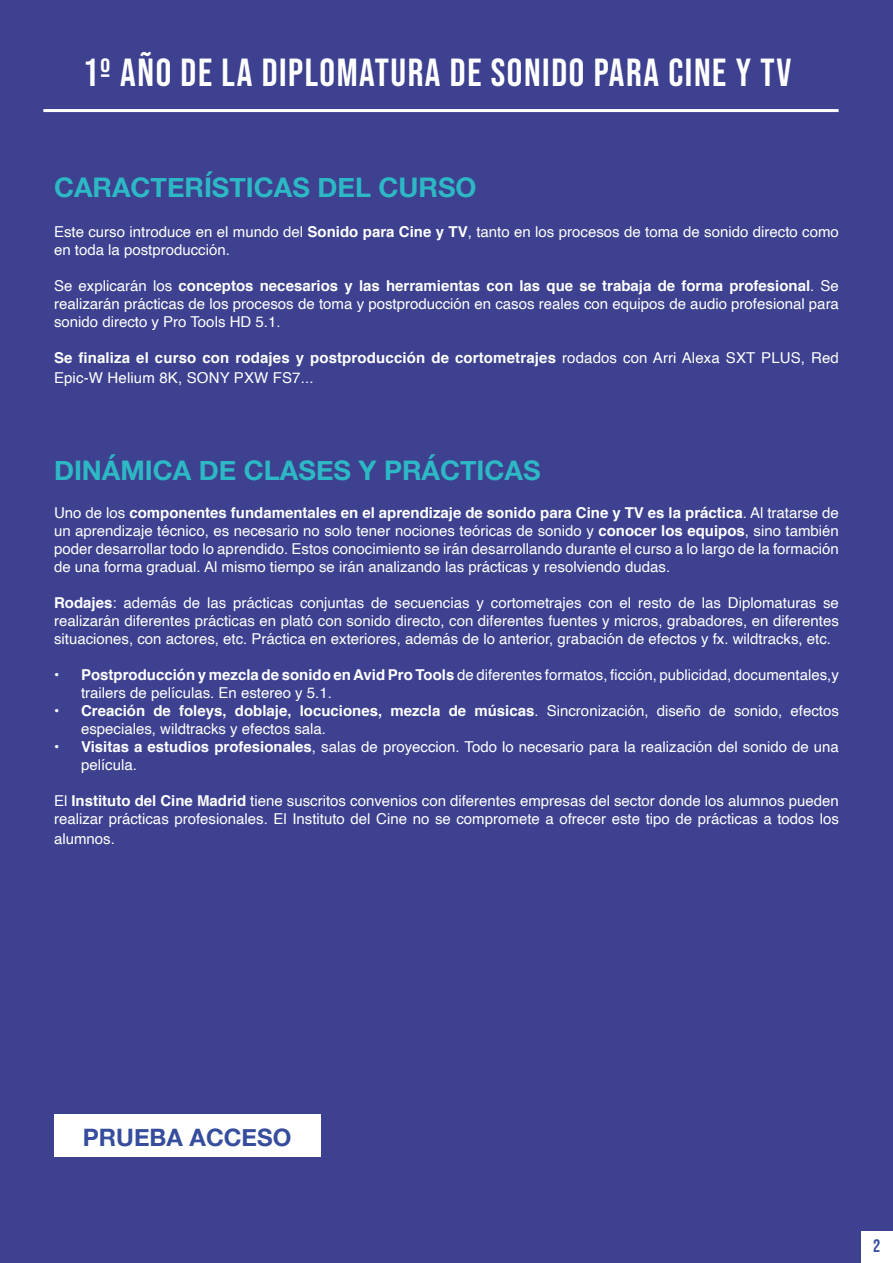
<style>
.page{position:relative;width:893px;height:1263px;background:#3d418f}
.page>*{position:absolute;margin:0;border:0;box-sizing:border-box;transform-origin:0 0}
.t1{font:39px "Bebas Neue";letter-spacing:.04em;color:#fff}
.t2{font:700 27px "Helvetica Neue";color:#2db8c5}
.t3{font:700 24px "Helvetica Neue";color:#354d9c}
.t4{font:18px "Bebas Neue";color:#354d9c}
.t5{font:15px/18px "Helvetica";color:#fff}
.s1{font-weight:700}
</style>
<div class="page">
<div style="left:861px;top:1231px;width:32px;height:31px;background:#fff"></div>
<hr style="left:43px;top:109px;width:795px;height:3px;background:#fff">
<div style="left:54px;top:1114px;width:266px;height:43px;background:#fff"></div>
<h1 class="t1" style="left:83px;top:50px;width:710px">1º AÑO DE LA DIPLOMATURA DE SONIDO PARA CINE Y TV</h1>
<h2 class="t2" style="left:54px;top:167px;width:424px">CARACTERÍSTICAS DEL CURSO</h2>
<p class="t5" style="left:54px;top:223px;width:786px">Este curso introduce en el mundo del <span class="s1">Sonido para Cine y TV</span>, tanto en los procesos de toma de sonido directo como en toda la postproducción.</p>
<p class="t5" style="left:54px;top:277px;width:786px;text-align:justify">Se explicarán los <span class="s1">conceptos necesarios y las herramientas con las que se trabaja de forma profesional</span>. Se realizarán prácticas de los procesos de toma y postproducción en casos reales con equipos de audio profesional para sonido directo y Pro Tools HD 5.1.</p>
<p class="t5" style="left:54px;top:348px;width:786px;line-height:19.8px"><span class="s1">Se finaliza el curso con rodajes y postproducción de cortometrajes</span> rodados con Arri Alexa SXT PLUS, Red<br>Epic-W Helium 8K, SONY PXW FS7...</p>
<h2 class="t2" style="left:54px;top:449px;width:488px">DINÁMICA DE CLASES Y PRÁCTICAS</h2>
<p class="t5" style="left:54px;top:504px;width:786px;text-align:justify">Uno de los <span class="s1">componentes fundamentales en el aprendizaje de sonido para Cine y TV es la práctica</span>. Al tratarse de un aprendizaje técnico, es necesario no solo tener nociones teóricas de sonido y <span class="s1">conocer los equipos</span>, sino también poder desarrollar todo lo aprendido. Estos conocimiento se irán desarrollando durante el curso a lo largo de la formación de una forma gradual. Al mismo tiempo se irán analizando las prácticas y resolviendo dudas.</p>
<p class="t5" style="left:54px;top:594px;width:786px;text-align:justify"><span class="s1">Rodajes</span>: además de las prácticas conjuntas de secuencias y cortometrajes con el resto de las Diplomaturas se realizarán diferentes prácticas en plató con sonido directo, con diferentes fuentes y micros, grabadores, en diferentes situaciones, con actores, etc. Práctica en exteriores, además de lo anterior, grabación de efectos y fx. wildtracks, etc.</p>
<p class="t5" style="left:81px;top:666px;width:759px;text-indent:-27px"><span class="s1">• Postproducción y mezcla de sonido en Avid Pro Tools</span> de diferentes formatos, ficción, publicidad, documentales,y trailers de películas. En estereo y 5.1.</p>
<p class="t5" style="left:81px;top:702px;width:759px;text-indent:-27px"><span class="s1">• Creación de foleys, doblaje, locuciones, mezcla de músicas</span>. Sincronización, diseño de sonido, efectos especiales, wildtracks y efectos sala.</p>
<p class="t5" style="left:81px;top:738px;width:759px;text-indent:-27px"><span class="s1">• Visitas a estudios profesionales</span>, salas de proyeccion. Todo lo necesario para la realización del sonido de una película.</p>
<p class="t5" style="left:54px;top:792px;width:786px">El <span class="s1">Instituto del Cine Madrid</span> tiene suscritos convenios con diferentes empresas del sector donde los alumnos pueden realizar prácticas profesionales. El Instituto del Cine no se compromete a ofrecer este tipo de prácticas a todos los</p>
<p class="t5" style="left:54px;top:830px;width:62px">alumnos.</p>
<h3 class="t3" style="left:83px;top:1118px;width:210px">PRUEBA ACCESO</h3>
<p class="t4" style="left:873px;top:1235px;width:9px">2</p>
</div>
